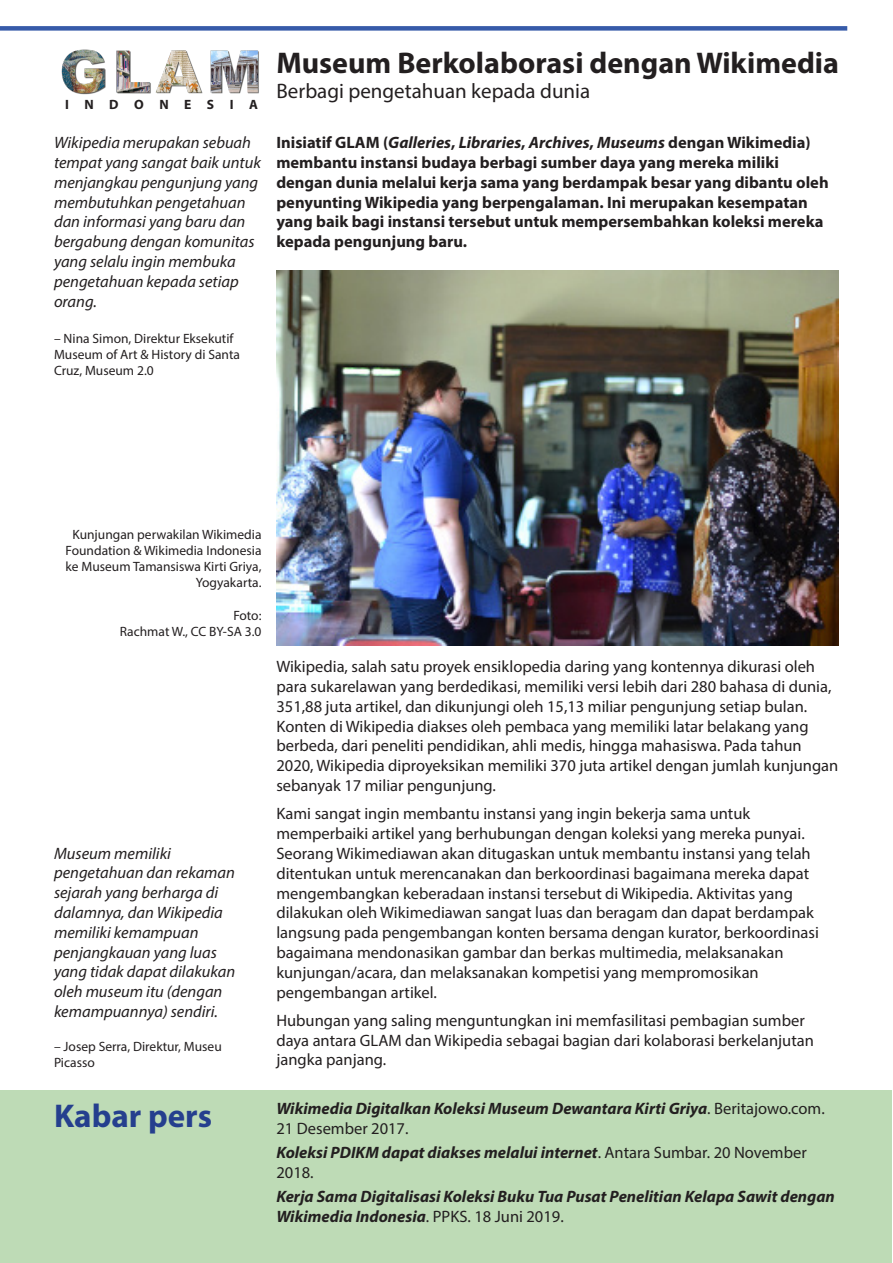
<style>
.page{position:relative;width:893px;height:1263px;background:#fff}
.page>*{position:absolute;margin:0;border:0;box-sizing:border-box;transform-origin:0 0}
.t1{font:700 33px "Myriad Pro";color:#253f8e}
.t2{font:700 30px "Myriad Pro";color:#231f20}
.t3{font:21px "Myriad Pro";color:#231f20}
.t4{font:16.5px/19.8px "Myriad Pro";color:#231f20}
.t5{font:italic 16.5px/19.8px "Myriad Pro";color:#231f20}
.t6{font:700 16.5px/19.8px "Myriad Pro";color:#231f20}
.t7{font:italic 700 16.5px/19.8px "Myriad Pro";color:#231f20}
.t8{font:13.5px/16.2px "Myriad Pro";color:#231f20}
.t9{font:700 13.5px "Myriad Pro";letter-spacing:1.15em;color:#231f20}
.s1{font-style:italic}
.s2{font-weight:400;font-style:normal}
</style>
<div class="page">
<div style="left:1px;top:1090px;width:891px;height:173px;background:#bedbb6"></div>
<img style="left:276px;top:270px;width:563px;height:375px">
<div style="left:0;top:26px;width:847px;height:5px;background:#375ba9"></div>
<img style="left:61px;top:49px;width:198px;height:46px">
<p class="t9" style="left:65px;top:96px;width:194px">INDONESIA</p>
<p class="t5" style="left:54px;top:133px;width:208px">Wikipedia merupakan sebuah tempat yang sangat baik untuk menjangkau pengunjung yang membutuhkan pengetahuan dan informasi yang baru dan bergabung dengan komunitas yang selalu ingin membuka pengetahuan kepada setiap orang.</p>
<p class="t8" style="left:54px;top:330px;width:188px">– Nina Simon, Direktur Eksekutif<br>Museum of Art &amp; History di Santa<br>Cruz, Museum 2.0</p>
<p class="t2" style="left:276px;top:44px;width:564px">Museum Berkolaborasi dengan Wikimedia</p>
<p class="t3" style="left:276px;top:78px;width:315px">Berbagi pengetahuan kepada dunia</p>
<p class="t6" style="left:276px;top:132px;width:554px">Inisiatif GLAM (<span class="s1">Galleries</span>, <span class="s1">Libraries</span>, <span class="s1">Archives</span>, <span class="s1">Museums</span> dengan Wikimedia) membantu instansi budaya berbagi sumber daya yang mereka miliki dengan dunia melalui kerja sama yang berdampak besar yang dibantu oleh penyunting Wikipedia yang berpengalaman. Ini merupakan kesempatan yang baik bagi instansi tersebut untuk mempersembahkan koleksi mereka kepada pengunjung baru.</p>
<p class="t8" style="left:66px;top:526px;width:197px;text-align:right">Kunjungan perwakilan Wikimedia<br>Foundation &amp; Wikimedia Indonesia ke Museum Tamansiswa Kirti Griya,<br>Yogyakarta.</p>
<p class="t8" style="left:233px;top:607px;width:30px">Foto:</p>
<p class="t8" style="left:120px;top:623px;width:143px">Rachmat W., CC BY-SA 3.0</p>
<p class="t5" style="left:54px;top:843px;width:183px">Museum memiliki pengetahuan dan rekaman sejarah yang berharga di dalamnya, dan Wikipedia memiliki kemampuan penjangkauan yang luas yang tidak dapat dilakukan oleh museum itu (dengan kemampuannya) sendiri.</p>
<p class="t8" style="left:54px;top:1038px;width:169px">– Josep Serra, Direktur, Museu<br>Picasso</p>
<p class="t4" style="left:276px;top:656px;width:563px">Wikipedia, salah satu proyek ensiklopedia daring yang kontennya dikurasi oleh para sukarelawan yang berdedikasi, memiliki versi lebih dari 280 bahasa di dunia, 351,88 juta artikel, dan dikunjungi oleh 15,13 miliar pengunjung setiap bulan.<br>Konten di Wikipedia diakses oleh pembaca yang memiliki latar belakang yang berbeda, dari peneliti pendidikan, ahli medis, hingga mahasiswa. Pada tahun 2020, Wikipedia diproyeksikan memiliki 370 juta artikel dengan jumlah kunjungan sebanyak 17 miliar pengunjung.</p>
<p class="t4" style="left:276px;top:804px;width:544px">Kami sangat ingin membantu instansi yang ingin bekerja sama untuk memperbaiki artikel yang berhubungan dengan koleksi yang mereka punyai.<br>Seorang Wikimediawan akan ditugaskan untuk membantu instansi yang telah ditentukan untuk merencanakan dan berkoordinasi bagaimana mereka dapat mengembangkan keberadaan instansi tersebut di Wikipedia. Aktivitas yang dilakukan oleh Wikimediawan sangat luas dan beragam dan dapat berdampak langsung pada pengembangan konten bersama dengan kurator, berkoordinasi bagaimana mendonasikan gambar dan berkas multimedia, melaksanakan kunjungan/acara, dan melaksanakan kompetisi yang mempromosikan pengembangan artikel.</p>
<p class="t4" style="left:276px;top:1010px;width:539px">Hubungan yang saling menguntungkan ini memfasilitasi pembagian sumber daya antara GLAM dan Wikipedia sebagai bagian dari kolaborasi berkelanjutan jangka panjang.</p>
<p class="t1" style="left:54px;top:1094px;width:160px">Kabar pers</p>
<p class="t7" style="left:276px;top:1098px;width:550px">Wikimedia Digitalkan Koleksi Museum Dewantara Kirti Griya<span class="s2">. Beritajowo.com.<br>21 Desember 2017.</span></p>
<p class="t7" style="left:276px;top:1142px;width:532px">Koleksi PDIKM dapat diakses melalui internet<span class="s2">. Antara Sumbar. 20 November<br>2018.</span></p>
<p class="t7" style="left:276px;top:1186px;width:560px">Kerja Sama Digitalisasi Koleksi Buku Tua Pusat Penelitian Kelapa Sawit dengan<br>Wikimedia Indonesia<span class="s2">. PPKS. 18 Juni 2019.</span></p>
</div>
